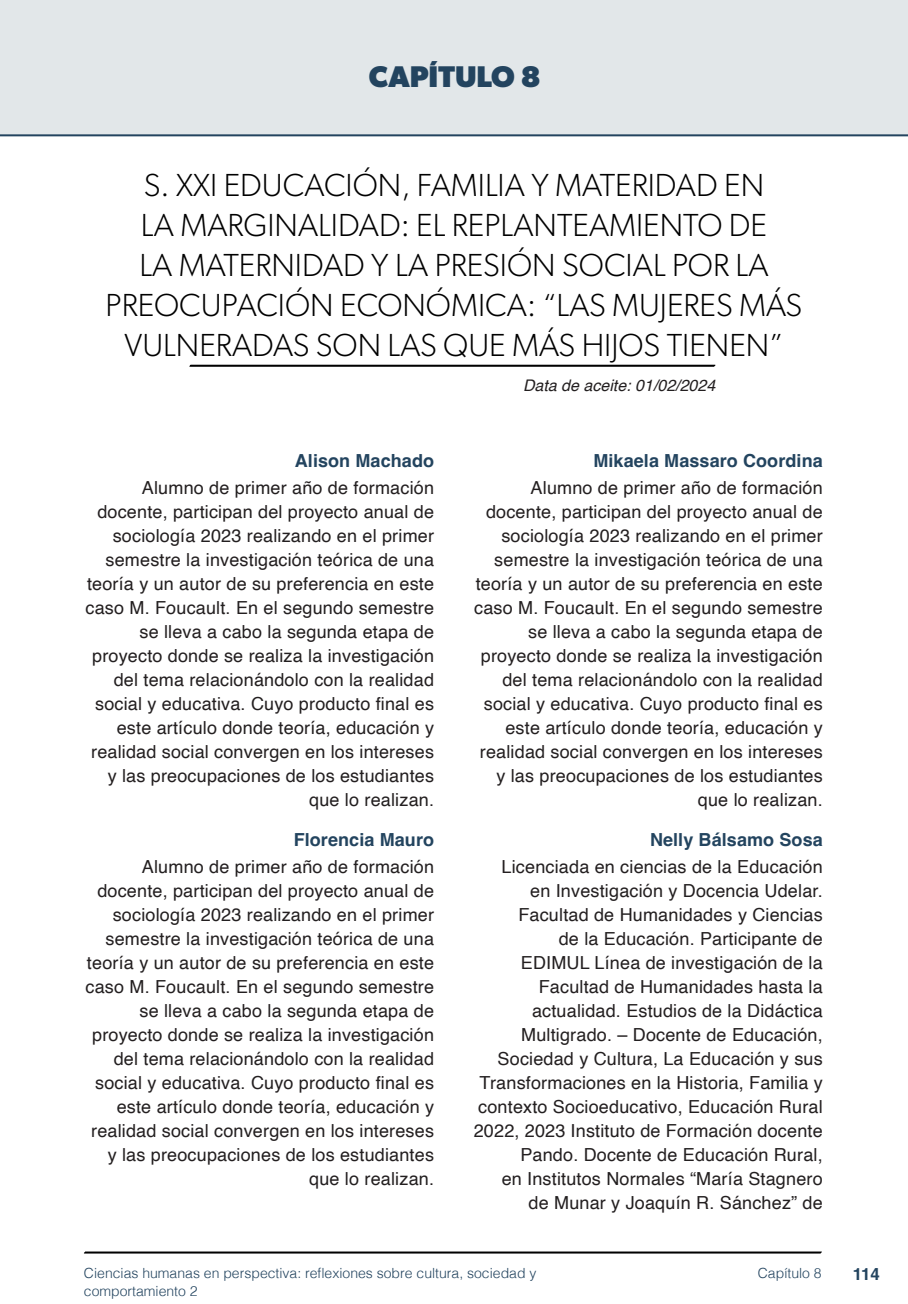
<style>
.page{position:relative;width:908px;height:1304px;background:#fff}
.page>*{position:absolute;margin:0;border:0;box-sizing:border-box;transform-origin:0 0}
.t1{font:300 32px/40px "Gibson";color:#000;text-align:center}
.t2{font:700 30px "Gibson";color:#23445f}
.t3{font:18px/24px "Helvetica";letter-spacing:.01em;color:#231f20;text-align:right}
.t4{font:700 18px "Helvetica";letter-spacing:.005em;color:#23445f}
.t5{font:700 16.8px "Helvetica";color:#23445f}
.t6{font:italic 16px "Helvetica";color:#231f20}
.t7{font:300 14px/18px "Helvetica";color:#23445f}
</style>
<div class="page">
<svg style="left:84px;top:1251px;width:737px;height:3px;background:#515151"></svg>
<svg style="left:189px;top:364px;width:526px;height:3px;background:#4f4f4f"></svg>
<div style="left:0;top:0;width:907px;height:136px;background:#e2e7e9"></div>
<div style="left:44px;top:72px;width:68px;height:61px;background:#e2e7e9"></div>
<h2 class="t2" style="left:369px;top:58px;width:173px">CAPÍTULO 8</h2>
<h1 class="t1" style="left:106px;top:164px;width:697px">S. XXI EDUCACIÓN, FAMILIA Y MATERIDAD EN<br>LA MARGINALIDAD: EL REPLANTEAMIENTO DE<br>LA MATERNIDAD Y LA PRESIÓN SOCIAL POR LA PREOCUPACIÓN ECONÓMICA: “LAS MUJERES MÁS VULNERADAS SON LAS QUE MÁS HIJOS TIENEN”</h1>
<p class="t4" style="left:295px;top:450px;width:141px">Alison Machado</p>
<p class="t3" style="left:86px;top:477px;width:350px">Alumno de primer año de formación docente, participan del proyecto anual de sociología 2023 realizando en el primer semestre la investigación teórica de una teoría y un autor de su preferencia en este caso M. Foucault. En el segundo semestre se lleva a cabo la segunda etapa de proyecto donde se realiza la investigación del tema relacionándolo con la realidad social y educativa. Cuyo producto final es este artículo donde teoría, educación y realidad social convergen en los intereses y las preocupaciones de los estudiantes que lo realizan.</p>
<p class="t4" style="left:293px;top:828px;width:142px">Florencia Mauro</p>
<p class="t3" style="left:85px;top:855px;width:350px">Alumno de primer año de formación docente, participan del proyecto anual de sociología 2023 realizando en el primer semestre la investigación teórica de una teoría y un autor de su preferencia en este caso M. Foucault. En el segundo semestre se lleva a cabo la segunda etapa de proyecto donde se realiza la investigación del tema relacionándolo con la realidad social y educativa. Cuyo producto final es este artículo donde teoría, educación y realidad social convergen en los intereses y las preocupaciones de los estudiantes que lo realizan.</p>
<p class="t6" style="left:523px;top:373px;width:194px">Data de aceite: 01/02/2024</p>
<p class="t4" style="left:593px;top:450px;width:231px">Mikaela Massaro Coordina</p>
<p class="t3" style="left:474px;top:476px;width:350px">Alumno de primer año de formación docente, participan del proyecto anual de sociología 2023 realizando en el primer semestre la investigación teórica de una teoría y un autor de su preferencia en este caso M. Foucault. En el segundo semestre se lleva a cabo la segunda etapa de proyecto donde se realiza la investigación del tema relacionándolo con la realidad social y educativa. Cuyo producto final es este artículo donde teoría, educación y realidad social convergen en los intereses y las preocupaciones de los estudiantes que lo realizan.</p>
<p class="t4" style="left:649px;top:828px;width:174px">Nelly Bálsamo Sosa</p>
<p class="t3" style="left:473px;top:855px;width:350px">Licenciada en ciencias de la Educación<br>en Investigación y Docencia Udelar.<br>Facultad de Humanidades y Ciencias<br>de la Educación. Participante de<br>EDIMUL Línea de investigación de la Facultad de Humanidades hasta la actualidad. Estudios de la Didáctica Multigrado. – Docente de Educación, Sociedad y Cultura, La Educación y sus Transformaciones en la Historia, Familia y contexto Socioeducativo, Educación Rural 2022, 2023 Instituto de Formación docente Pando. Docente de Educación Rural,<br>en Institutos Normales “María Stagnero<br>de Munar y Joaquín R. Sánchez” de</p>
<p class="t7" style="left:84px;top:1263px;width:454px">Ciencias humanas en perspectiva: reflexiones sobre cultura, sociedad y comportamiento 2</p>
<p class="t7" style="left:757px;top:1263px;width:65px">Capítulo 8</p>
<p class="t5" style="left:852px;top:1264px;width:29px">114</p>
</div>
